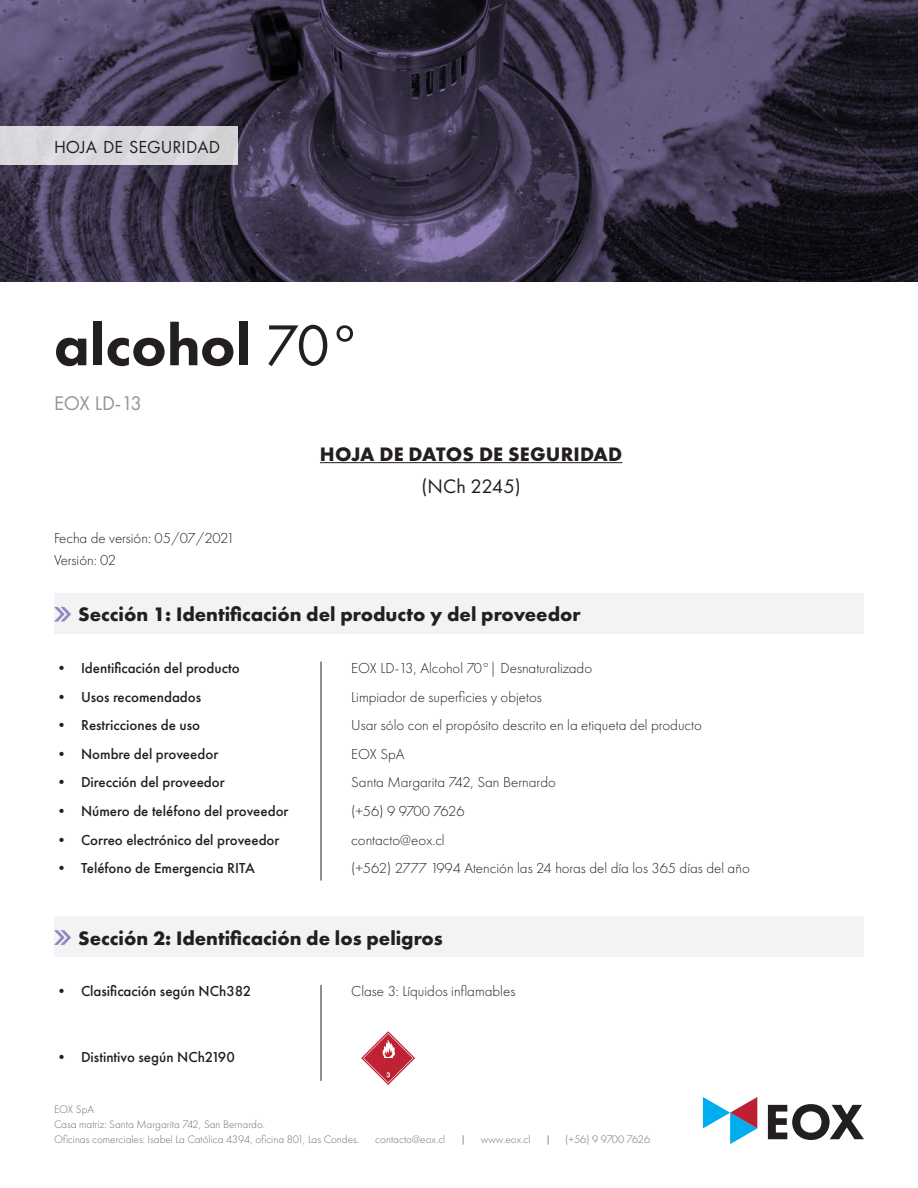
<style>
.page{position:relative;width:918px;height:1188px;background:#fff}
.page>*{position:absolute;margin:0;border:0;box-sizing:border-box;transform-origin:0 0}
.t1{font:800 59.7px "Futura PT";color:#231f20}
.t2{font:20.55px "Futura PT";letter-spacing:-.015em;color:#939598}
.Cuerpo_Descripción{font:700 20.25px "Futura PT";color:#231f20}
.t3{font:20.25px "Futura PT";color:#231f20}
.t4{font:18px "Futura PT";color:#231f20}
.Cuerpo_Descripción-2{font:300 15px "Futura PT";color:#231f20}
.t5{font:500 15px "Futura PT";color:#231f20}
.Cuerpo_Descripción-3{font:300 15px "Futura PT";letter-spacing:-.035em;color:#231f20}
.t6{font:300 11.25px/15px "Futura PT";color:#6c6d70}
.t7{font:300 11.25px "Futura PT";letter-spacing:-.035em;color:#6c6d70}
.s1{font-weight:400}
</style>
<div class="page">
<hr style="left:321px;top:985px;width:1px;height:96px;background:#231f20">
<hr style="left:321px;top:662px;width:1px;height:219px;background:#231f20">
<svg style="left:768px;top:1104px;width:96px;height:36px"></svg>
<svg style="left:703px;top:1097px;width:54px;height:47px"></svg>
<img style="left:0;top:0;width:918px;height:281px">
<div style="left:0;top:126px;width:238px;height:38px;background:#d8d7db"></div>
<hr style="left:320px;top:462px;width:302px;height:1px;background:#231f20">
<div style="left:54px;top:593px;width:810px;height:41px;background:#f2f3f4"></div>
<div style="left:54px;top:917px;width:810px;height:40px;background:#f2f3f4"></div>
<svg style="left:54px;top:607px;width:17px;height:15px"></svg>
<svg style="left:54px;top:930px;width:17px;height:15px"></svg>
<svg style="left:361px;top:1031px;width:54px;height:54px"></svg>
<p class="t4" style="left:54px;top:136px;width:165px">HOJA DE SEGURIDAD</p>
<p class="t1" style="left:54px;top:308px;width:307px">alcohol <span class="s1">70°</span></p>
<p class="t2" style="left:54px;top:391px;width:89px">EOX LD-13</p>
<p class="Cuerpo_Descripción-2" style="left:54px;top:529px;width:182px">Fecha de versión: 05/07/2021</p>
<p class="Cuerpo_Descripción-2" style="left:54px;top:551px;width:64px">Versión: 02</p>
<p class="Cuerpo_Descripción" style="left:320px;top:441px;width:304px">HOJA DE DATOS DE SEGURIDAD</p>
<p class="t3" style="left:421px;top:475px;width:101px">(NCh 2245)</p>
<p class="Cuerpo_Descripción" style="left:78px;top:602px;width:504px">Sección 1: Identificación del producto y del proveedor</p>
<p class="t5" style="left:54px;top:659px;width:187px">• Identificación del producto</p>
<p class="t5" style="left:54px;top:688px;width:149px">• Usos recomendados</p>
<p class="t5" style="left:54px;top:716px;width:148px">• Restricciones de uso</p>
<p class="t5" style="left:54px;top:745px;width:166px">• Nombre del proveedor</p>
<p class="t5" style="left:54px;top:773px;width:172px">• Dirección del proveedor</p>
<p class="t5" style="left:54px;top:802px;width:236px">• Número de teléfono del proveedor</p>
<p class="t5" style="left:54px;top:831px;width:227px">• Correo electrónico del proveedor</p>
<p class="t5" style="left:54px;top:859px;width:202px">• Teléfono de Emergencia RITA</p>
<p class="Cuerpo_Descripción-2" style="left:351px;top:659px;width:242px">EOX LD-13, Alcohol 70°| Desnaturalizado</p>
<p class="Cuerpo_Descripción-2" style="left:351px;top:688px;width:192px">Limpiador de superficies y objetos</p>
<p class="Cuerpo_Descripción-2" style="left:351px;top:717px;width:352px">Usar sólo con el propósito descrito en la etiqueta del producto</p>
<p class="Cuerpo_Descripción-2" style="left:351px;top:745px;width:55px">EOX SpA</p>
<p class="Cuerpo_Descripción-2" style="left:351px;top:774px;width:206px">Santa Margarita 742, San Bernardo</p>
<p class="Cuerpo_Descripción-3" style="left:351px;top:803px;width:115px">(+56) 9 9700 7626</p>
<p class="Cuerpo_Descripción-2" style="left:351px;top:831px;width:95px">contacto@eox.cl</p>
<p class="Cuerpo_Descripción-2" style="left:351px;top:860px;width:400px">(+562) 2777 1994 Atención las 24 horas del día los 365 días del año</p>
<p class="Cuerpo_Descripción" style="left:78px;top:925px;width:366px">Sección 2: Identificación de los peligros</p>
<p class="t5" style="left:54px;top:982px;width:199px">• Clasificación según NCh382</p>
<p class="t5" style="left:54px;top:1048px;width:182px">• Distintivo según NCh2190</p>
<p class="Cuerpo_Descripción-2" style="left:351px;top:983px;width:166px">Clase 3: Líquidos inflamables</p>
<p class="t6" style="left:54px;top:1102px;width:307px">EOX SpA<br>Casa matriz: Santa Margarita 742, San Bernardo.<br>Oficinas comerciales: Isabel La Católica 4394, oficina 801, Las Condes.</p>
<p class="t6" style="left:375px;top:1132px;width:72px">contacto@eox.cl</p>
<p class="t6" style="left:481px;top:1132px;width:51px">www.eox.cl</p>
<p class="t7" style="left:565px;top:1133px;width:86px">(+56) 9 9700 7626</p>
</div>
